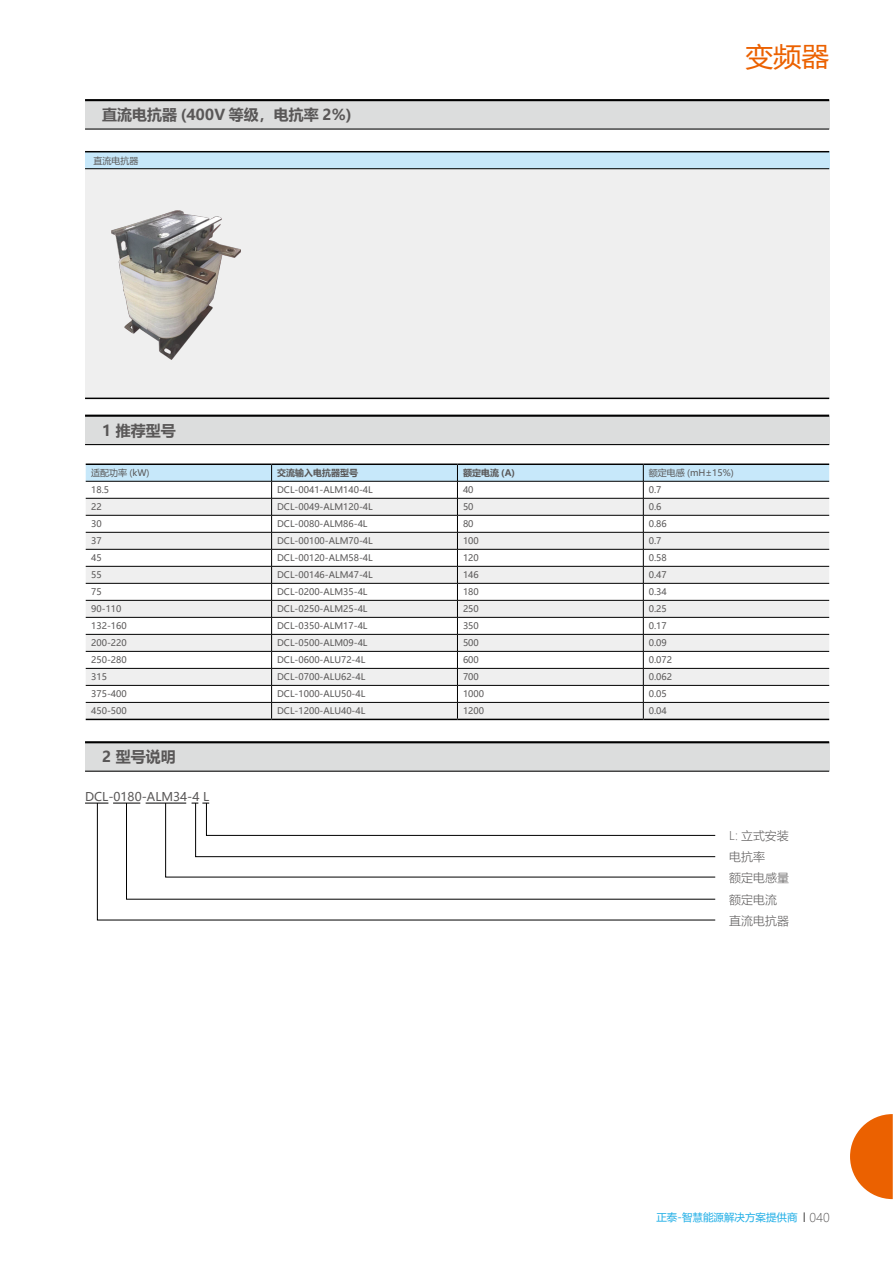
<style>
.page{position:relative;width:893px;height:1263px;background:#fff}
.page>*{position:absolute;margin:0;border:0;box-sizing:border-box;transform-origin:0 0}
.t1{font:27px "Microsoft Ya Hei";color:#eb6100}
.t2{font:700 15px "Microsoft Ya Hei";color:#595757}
.t3{font:300 12px "Microsoft Ya Hei";color:#595757}
.t4{font:12px "Microsoft Ya Hei";color:#595757}
.t5{font:10.5px "Microsoft Ya Hei";color:#20aee6}
.t6{font:9px "Microsoft Ya Hei";color:#595757}
.t7{font:700 9px "Microsoft Ya Hei";color:#595757}
.s1{font-size:12px;color:#595757}
.s2{font-weight:300;font-size:12px;color:#595757}
</style>
<div class="page">
<svg style="left:850px;top:1114px;width:43px;height:85px"></svg>
<div style="left:85px;top:100px;width:744px;height:29px;background:#dcdddd"></div>
<hr style="left:85px;top:99px;width:744px;height:2px;background:#000">
<hr style="left:85px;top:129px;width:744px;height:1px;background:#000">
<div style="left:85px;top:416px;width:744px;height:29px;background:#dcdddd"></div>
<hr style="left:85px;top:415px;width:744px;height:2px;background:#000">
<hr style="left:85px;top:444px;width:744px;height:1px;background:#000">
<hr style="left:86px;top:463px;width:186px;height:2px;background:#000">
<hr style="left:272px;top:463px;width:185px;height:2px;background:#000">
<hr style="left:457px;top:463px;width:186px;height:2px;background:#000">
<hr style="left:643px;top:463px;width:186px;height:2px;background:#000">
<hr style="left:86px;top:719px;width:186px;height:1px;background:#000">
<hr style="left:272px;top:719px;width:185px;height:1px;background:#000">
<hr style="left:457px;top:719px;width:186px;height:1px;background:#000">
<hr style="left:643px;top:719px;width:186px;height:1px;background:#000">
<svg style="left:86px;top:464px;width:743px;height:255px"></svg>
<div style="left:85px;top:152px;width:744px;height:17px;background:#c7e8fa"></div>
<div style="left:85px;top:169px;width:744px;height:229px;background:#efefef"></div>
<hr style="left:85px;top:398px;width:744px;height:1px;background:#000">
<hr style="left:85px;top:151px;width:744px;height:1px;background:#000">
<hr style="left:85px;top:168px;width:744px;height:1px;background:#000">
<div style="left:85px;top:742px;width:744px;height:29px;background:#dcdddd"></div>
<hr style="left:85px;top:741px;width:744px;height:2px;background:#000">
<hr style="left:85px;top:771px;width:744px;height:1px;background:#000">
<svg style="left:85px;top:803px;width:12px;height:1px"></svg>
<svg style="left:97px;top:803px;width:619px;height:117px"></svg>
<img style="left:112px;top:210px;width:128px;height:149px">
<p class="t2" style="left:102px;top:104px;width:251px">直流电抗器 (400V 等级，电抗率 2%)</p>
<p class="t6" style="left:94px;top:154px;width:46px">直流电抗器</p>
<h1 class="t1" style="left:745px;top:38px;width:85px">变频器</h1>
<p class="t2" style="left:102px;top:420px;width:75px">1 推荐型号</p>
<p class="t6" style="left:91px;top:467px;width:60px">适配功率 (kW)</p>
<p class="t7" style="left:277px;top:467px;width:82px">交流输入电抗器型号</p>
<p class="t7" style="left:463px;top:467px;width:54px">额定电流 (A)</p>
<p class="t6" style="left:649px;top:467px;width:86px">额定电感 (mH±15%)</p>
<p class="t6" style="left:91px;top:484px;width:19px">18.5</p>
<p class="t6" style="left:277px;top:484px;width:97px">DCL-0041-ALM140-4L</p>
<p class="t6" style="left:463px;top:484px;width:12px">40</p>
<p class="t6" style="left:649px;top:484px;width:14px">0.7</p>
<p class="t6" style="left:91px;top:501px;width:12px">22</p>
<p class="t6" style="left:277px;top:501px;width:97px">DCL-0049-ALM120-4L</p>
<p class="t6" style="left:463px;top:501px;width:12px">50</p>
<p class="t6" style="left:649px;top:501px;width:14px">0.6</p>
<p class="t6" style="left:91px;top:518px;width:12px">30</p>
<p class="t6" style="left:277px;top:518px;width:92px">DCL-0080-ALM86-4L</p>
<p class="t6" style="left:463px;top:518px;width:12px">80</p>
<p class="t6" style="left:649px;top:518px;width:19px">0.86</p>
<p class="t6" style="left:91px;top:535px;width:12px">37</p>
<p class="t6" style="left:277px;top:535px;width:97px">DCL-00100-ALM70-4L</p>
<p class="t6" style="left:463px;top:535px;width:17px">100</p>
<p class="t6" style="left:649px;top:535px;width:14px">0.7</p>
<p class="t6" style="left:91px;top:552px;width:12px">45</p>
<p class="t6" style="left:277px;top:552px;width:97px">DCL-00120-ALM58-4L</p>
<p class="t6" style="left:463px;top:552px;width:17px">120</p>
<p class="t6" style="left:649px;top:552px;width:19px">0.58</p>
<p class="t6" style="left:91px;top:569px;width:12px">55</p>
<p class="t6" style="left:277px;top:569px;width:97px">DCL-00146-ALM47-4L</p>
<p class="t6" style="left:463px;top:569px;width:17px">146</p>
<p class="t6" style="left:649px;top:569px;width:19px">0.47</p>
<p class="t6" style="left:91px;top:586px;width:12px">75</p>
<p class="t6" style="left:277px;top:586px;width:92px">DCL-0200-ALM35-4L</p>
<p class="t6" style="left:463px;top:586px;width:17px">180</p>
<p class="t6" style="left:649px;top:586px;width:19px">0.34</p>
<p class="t6" style="left:91px;top:603px;width:32px">90-110</p>
<p class="t6" style="left:277px;top:603px;width:92px">DCL-0250-ALM25-4L</p>
<p class="t6" style="left:463px;top:603px;width:17px">250</p>
<p class="t6" style="left:649px;top:603px;width:19px">0.25</p>
<p class="t6" style="left:91px;top:620px;width:37px">132-160</p>
<p class="t6" style="left:277px;top:620px;width:92px">DCL-0350-ALM17-4L</p>
<p class="t6" style="left:463px;top:620px;width:17px">350</p>
<p class="t6" style="left:649px;top:620px;width:19px">0.17</p>
<p class="t6" style="left:91px;top:637px;width:37px">200-220</p>
<p class="t6" style="left:277px;top:637px;width:92px">DCL-0500-ALM09-4L</p>
<p class="t6" style="left:463px;top:637px;width:17px">500</p>
<p class="t6" style="left:649px;top:637px;width:19px">0.09</p>
<p class="t6" style="left:91px;top:654px;width:37px">250-280</p>
<p class="t6" style="left:277px;top:654px;width:90px">DCL-0600-ALU72-4L</p>
<p class="t6" style="left:463px;top:654px;width:17px">600</p>
<p class="t6" style="left:649px;top:654px;width:25px">0.072</p>
<p class="t6" style="left:91px;top:671px;width:17px">315</p>
<p class="t6" style="left:277px;top:671px;width:90px">DCL-0700-ALU62-4L</p>
<p class="t6" style="left:463px;top:671px;width:17px">700</p>
<p class="t6" style="left:649px;top:671px;width:25px">0.062</p>
<p class="t6" style="left:91px;top:688px;width:37px">375-400</p>
<p class="t6" style="left:277px;top:688px;width:90px">DCL-1000-ALU50-4L</p>
<p class="t6" style="left:463px;top:688px;width:23px">1000</p>
<p class="t6" style="left:649px;top:688px;width:19px">0.05</p>
<p class="t6" style="left:91px;top:704px;width:37px">450-500</p>
<p class="t6" style="left:277px;top:704px;width:90px">DCL-1200-ALU40-4L</p>
<p class="t6" style="left:463px;top:704px;width:23px">1200</p>
<p class="t6" style="left:649px;top:704px;width:19px">0.04</p>
<p class="t2" style="left:102px;top:746px;width:75px">2 型号说明</p>
<p class="t4" style="left:85px;top:789px;width:126px">DCL-0180-ALM34-4 L</p>
<p class="t3" style="left:729px;top:827px;width:61px">L: 立式安装</p>
<p class="t3" style="left:729px;top:849px;width:37px">电抗率</p>
<p class="t3" style="left:729px;top:870px;width:61px">额定电感量</p>
<p class="t3" style="left:729px;top:891px;width:49px">额定电流</p>
<p class="t3" style="left:729px;top:913px;width:61px">直流电抗器</p>
<p class="t5" style="left:656px;top:1210px;width:175px">正泰-智慧能源解决方案提供商 <span class="s1">l</span> <span class="s2">040</span></p>
</div>
